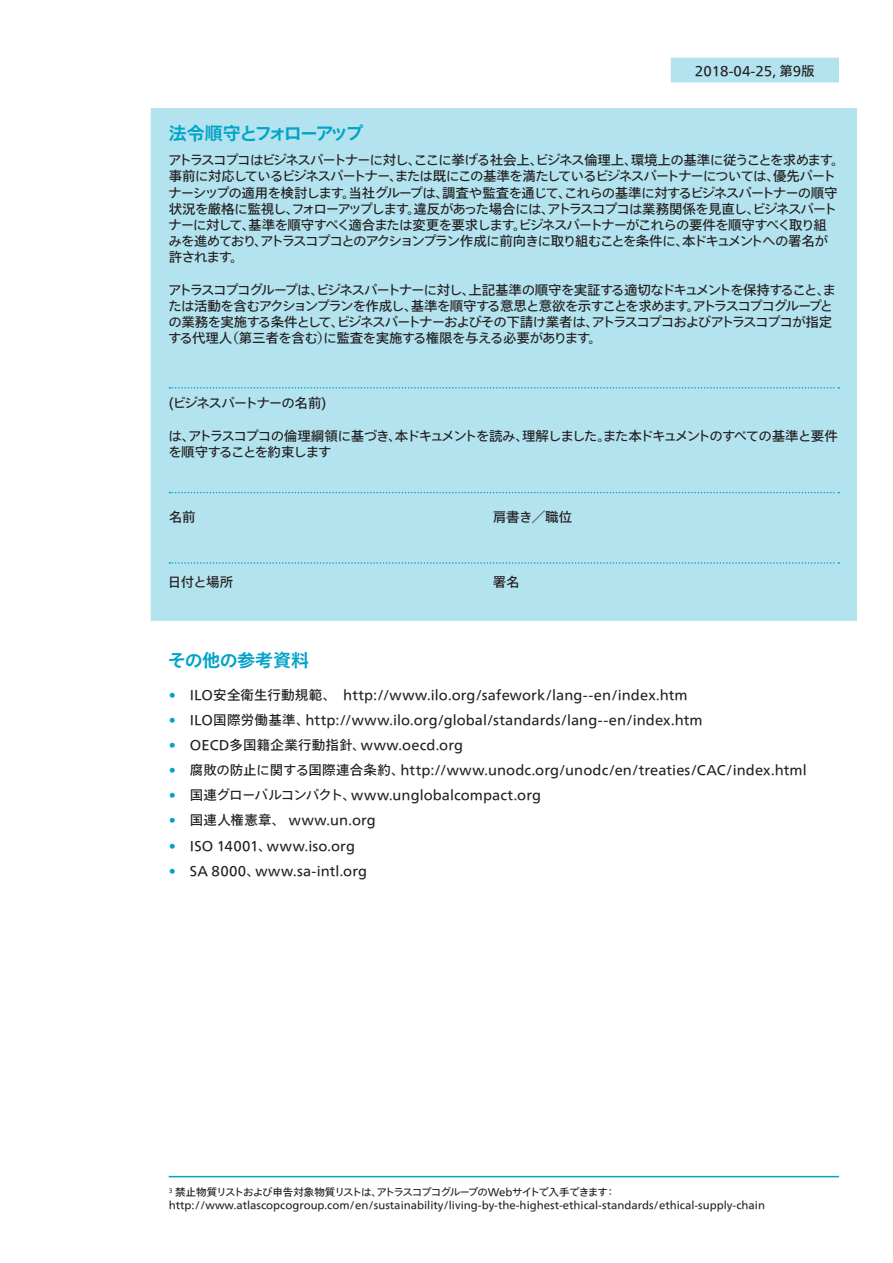
<style>
.page{position:relative;width:893px;height:1263px;background:#fff}
.page>*{position:absolute;margin:0;border:0;box-sizing:border-box;transform-origin:0 0}
.t1{font:700 18px "Tazugane Info Std N";letter-spacing:-.13em;color:#00a3c9}
.t2{font:700 18px "Tazugane Info Std N";letter-spacing:-.04em;color:#00a3c9}
.Copy{font:13.5px/16.2px "Tazugane Info Std N";letter-spacing:-.085em;color:#231f20}
.Copy-2{font:13.5px "Tazugane Info Std N";letter-spacing:.005em;color:#231f20}
.Copy-3{font:13.5px/16.2px "Tazugane Info Std N";letter-spacing:-.07em;color:#231f20}
.Copy-4{font:13.5px/16.2px "Tazugane Info Std N";letter-spacing:-.08em;color:#231f20}
.Copy-5{font:13.5px "Tazugane Info Std N";letter-spacing:.015em;color:#231f20}
.Copy-6{font:13.5px "Tazugane Info Std N";letter-spacing:.01em;color:#231f20}
.Copy-7{font:13.5px "Tazugane Info Std N";letter-spacing:-.045em;color:#231f20}
.Copy-8{font:13.5px "Tazugane Info Std N";color:#231f20}
.link{font:10.5px/12.6px "Tazugane Info Std N";color:#231f20}
.s1{color:#00a3c9}
</style>
<div class="page">
<div style="left:151px;top:108px;width:706px;height:513px;background:#b3e3ee"></div>
<svg style="left:169px;top:562px;width:670px;height:2px"></svg>
<svg style="left:169px;top:492px;width:670px;height:1px"></svg>
<svg style="left:169px;top:387px;width:670px;height:2px"></svg>
<hr style="left:169px;top:1176px;width:670px;height:1px;background:#00a3c9">
<div style="left:671px;top:58px;width:168px;height:24px;background:#b3e3ee"></div>
<p class="Copy-8" style="left:695px;top:61px;width:121px">2018-04-25, 第9版</p>
<p class="t1" style="left:169px;top:121px;width:196px">法令順守とフォローアップ</p>
<p class="Copy" style="left:168px;top:153px;width:678px">アトラスコプコはビジネスパートナーに対し、ここに挙げる社会上、ビジネス倫理上、環境上の基準に従うことを求めます。事前に対応しているビジネスパートナー、または既にこの基準を満たしているビジネスパートナーについては、優先パートナーシップの適用を検討します。当社グループは、調査や監査を通じて、これらの基準に対するビジネスパートナーの順守状況を厳格に監視し、フォローアップします。違反があった場合には、アトラスコプコは業務関係を見直し、ビジネスパートナーに対して、基準を順守すべく適合または変更を要求します。ビジネスパートナーがこれらの要件を順守すべく取り組<br>みを進めており、アトラスコプコとのアクションプラン作成に前向きに取り組むことを条件に、本ドキュメントへの署名が許されます。</p>
<p class="Copy-3" style="left:168px;top:283px;width:669px">アトラスコプコグループは、ビジネスパートナーに対し、上記基準の順守を実証する適切なドキュメントを保持すること、または活動を含むアクションプランを作成し、基準を順守する意思と意欲を示すことを求めます。アトラスコプコグループとの業務を実施する条件として、ビジネスパートナーおよびその下請け業者は、アトラスコプコおよびアトラスコプコが指定する代理人（第三者を含む）に監査を実施する権限を与える必要があります。</p>
<p class="Copy-4" style="left:169px;top:396px;width:159px">(ビジネスパートナーの名前)</p>
<p class="Copy-4" style="left:168px;top:428px;width:671px">は、アトラスコプコの倫理綱領に基づき、本ドキュメントを読み、理解しました。また本ドキュメントのすべての基準と要件を順守することを約束します</p>
<p class="Copy-7" style="left:169px;top:507px;width:28px">名前</p>
<p class="Copy-7" style="left:493px;top:507px;width:81px">肩書き／職位</p>
<p class="Copy-7" style="left:168px;top:572px;width:67px">日付と場所</p>
<p class="Copy-7" style="left:493px;top:572px;width:28px">署名</p>
<p class="t2" style="left:168px;top:647px;width:143px">その他の参考資料</p>
<p class="Copy-2" style="left:169px;top:686px;width:521px"><span class="s1">•</span> ILO安全衛生行動規範、 http://www.ilo.org/safework/lang--en/index.htm</p>
<p class="Copy-2" style="left:169px;top:711px;width:535px"><span class="s1">•</span> ILO国際労働基準、http://www.ilo.org/global/standards/lang--en/index.htm</p>
<p class="Copy-5" style="left:169px;top:736px;width:296px"><span class="s1">•</span> OECD多国籍企業行動指針、www.oecd.org</p>
<p class="Copy-2" style="left:169px;top:761px;width:639px"><span class="s1">•</span> 腐敗の防止に関する国際連合条約、http://www.unodc.org/unodc/en/treaties/CAC/index.html</p>
<p class="Copy-2" style="left:169px;top:786px;width:374px"><span class="s1">•</span> 国連グローバルコンパクト、www.unglobalcompact.org</p>
<p class="Copy-6" style="left:169px;top:811px;width:209px"><span class="s1">•</span> 国連人権憲章、 www.un.org</p>
<p class="Copy-6" style="left:169px;top:836px;width:188px"><span class="s1">•</span> ISO 14001、www.iso.org</p>
<p class="Copy-5" style="left:169px;top:861px;width:200px"><span class="s1">•</span> SA 8000、www.sa-intl.org</p>
<p class="link" style="left:169px;top:1187px;width:598px"><sup>3</sup> 禁止物質リストおよび申告対象物質リストは、アトラスコプコグループのWebサイトで入手できます：http://www.atlascopcogroup.com/en/sustainability/living-by-the-highest-ethical-standards/ethical-supply-chain</p>
</div>
